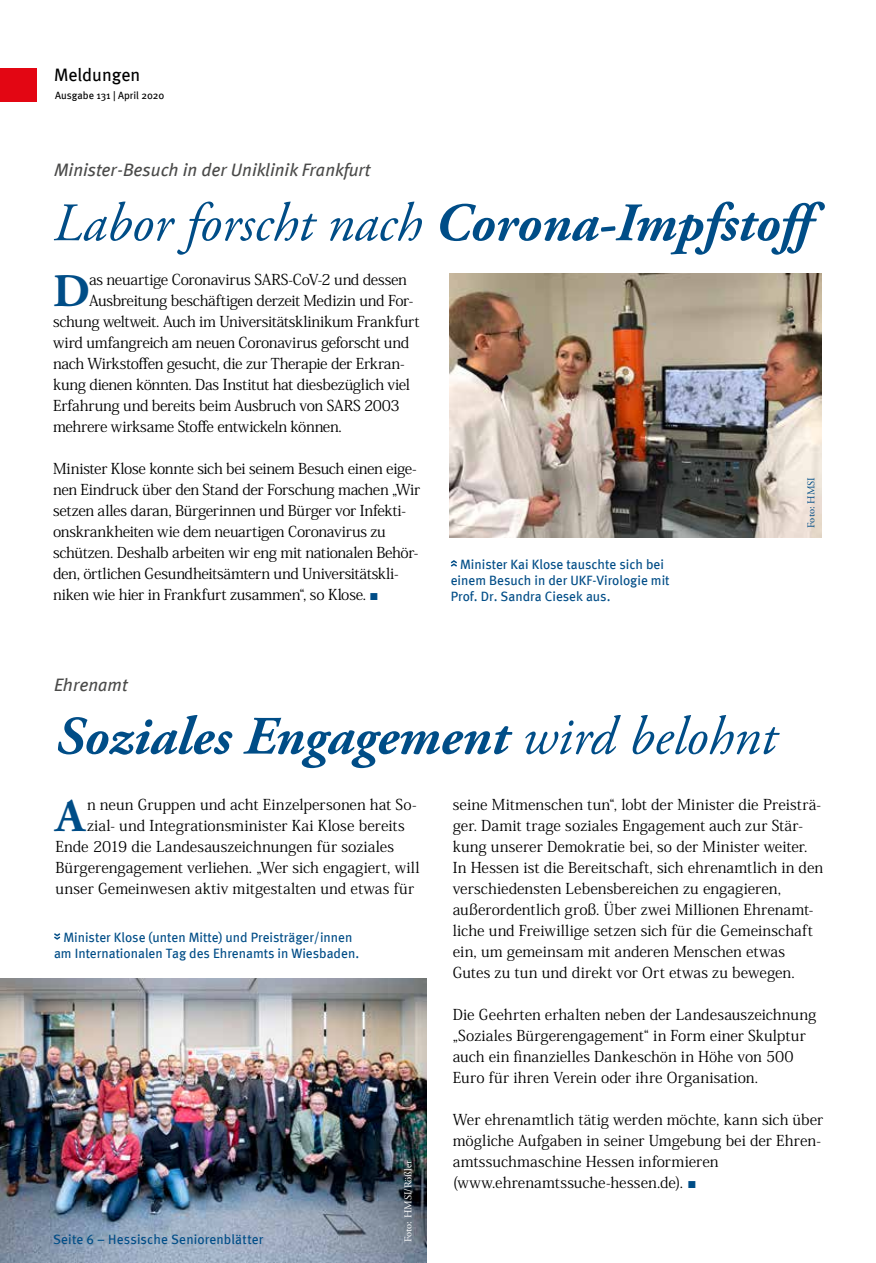
<style>
.page{position:relative;width:876px;height:1263px;background:#fff}
.page>*{position:absolute;margin:0;border:0;box-sizing:border-box;transform-origin:0 0}
.t1{font:italic 54px "Adobe Garamond Pro";color:#004d87}
.t2{font:italic 700 54px "Adobe Garamond Pro";color:#004d87}
.t3{font:700 46.65px "Adobe Garamond Pro";color:#004d87}
.t4{font:italic 18px "Meta";color:#4b4b4a}
.t5{font:18px "Meta";color:#000}
.t6{font:15px/21px "Koz Min Pro";letter-spacing:-.005em;color:#000}
.t7{font:15px/21px "Koz Min Pro";letter-spacing:-.025em;color:#000}
.t8{font:15px "Koz Min Pro";letter-spacing:-.03em;color:#000}
.t9{font:13.5px/16.2px "Meta";color:#004d87}
.t10{font:10.5px "Meta";color:#000}
.t11{font:10.5px "Adobe Garamond Pro";color:#fff}
.t12{font:10.5px "Adobe Garamond Pro";color:#004d87}
.s1{font-weight:700}
.s2{font-family:"Arial";color:#004d87}
.s3{font-weight:400}
</style>
<div class="page">
<img style="left:0;top:978px;width:427px;height:285px">
<img style="left:449px;top:273px;width:373px;height:264px">
<svg style="left:451px;top:560px;width:6px;height:7px"></svg>
<svg style="left:54px;top:933px;width:6px;height:7px"></svg>
<div style="left:0;top:68px;width:37px;height:33px;background:#e30613"></div>
<p class="t5" style="left:54px;top:64px;width:88px">Meldungen</p>
<p class="t10" style="left:55px;top:89px;width:111px">Ausgabe 131 | April 2020</p>
<p class="t4" style="left:54px;top:159px;width:318px">Minister-Besuch in der Uniklinik Frankfurt</p>
<h1 class="t1" style="left:53px;top:191px;width:782px">Labor forscht nach <span class="s1">Corona-Impfstoff</span></h1>
<h2 class="t3" style="left:53px;top:264px;width:39px">D</h2>
<p class="t6" style="left:89px;top:268px;width:319px">as neuartige Coronavirus SARS-CoV-2 und dessen</p>
<p class="t6" style="left:89px;top:289px;width:326px">Ausbreitung beschäftigen derzeit Medizin und For-</p>
<p class="t6" style="left:53px;top:310px;width:368px">schung weltweit. Auch im Universitätsklinikum Frankfurt</p>
<p class="t7" style="left:53px;top:331px;width:358px">wird umfangreich am neuen Coronavirus geforscht und</p>
<p class="t8" style="left:53px;top:353px;width:353px">nach Wirkstoffen gesucht, die zur Therapie der Erkran-</p>
<p class="t7" style="left:53px;top:373px;width:358px">kung dienen könnten. Das Institut hat diesbezüglich viel</p>
<p class="t7" style="left:53px;top:394px;width:348px">Erfahrung und bereits beim Ausbruch von SARS 2003</p>
<p class="t8" style="left:53px;top:416px;width:290px">mehrere wirksame Stoffe entwickeln können.</p>
<p class="t7" style="left:53px;top:457px;width:369px">Minister Klose konnte sich bei seinem Besuch einen eige&shy;nen Eindruck über den Stand der Forschung machen „Wir setzen alles daran, Bürgerinnen und Bürger vor Infekti&shy;onskrankheiten wie dem neuartigen Coronavirus zu schützen. Deshalb arbeiten wir eng mit nationalen Behör&shy;den, örtlichen Gesundheitsämtern und Universitätskli&shy;niken wie hier in Frankfurt zusammen“, so Klose. <span class="s2">■</span></p>
<p class="t12" style="left:805px;top:528px;width:52px;rotate:-90deg">Foto: HMSI</p>
<p class="t9" style="left:451px;top:556px;width:220px;text-indent:9px">Minister Kai Klose tauschte sich bei einem Besuch in der UKF-Virologie mit<br>Prof. Dr. Sandra Ciesek aus.</p>
<p class="t4" style="left:54px;top:674px;width:75px">Ehrenamt</p>
<h1 class="t2" style="left:56px;top:705px;width:722px">Soziales Engagement <span class="s3">wird belohnt</span></h1>
<h2 class="t3" style="left:56px;top:789px;width:31px">A</h2>
<p class="t6" style="left:87px;top:793px;width:331px">n neun Gruppen und acht Einzelpersonen hat So-</p>
<p class="t6" style="left:453px;top:793px;width:372px">seine Mitmenschen tun“, lobt der Minister die Preisträ&shy;ger. Damit trage soziales Engagement auch zur Stär&shy;kung unserer Demokratie bei, so der Minister weiter.<br>In Hessen ist die Bereitschaft, sich ehrenamtlich in den verschiedensten Lebensbereichen zu engagieren, außerordentlich groß. Über zwei Millionen Ehrenamt&shy;liche und Freiwillige setzen sich für die Gemeinschaft ein, um gemeinsam mit anderen Menschen etwas Gutes zu tun und direkt vor Ort etwas zu bewegen.</p>
<p class="t6" style="left:453px;top:1003px;width:365px">Die Geehrten erhalten neben der Landesauszeichnung „Soziales Bürgerengagement“ in Form einer Skulptur auch ein finanzielles Dankeschön in Höhe von 500<br>Euro für ihren Verein oder ihre Organisation.</p>
<p class="t6" style="left:453px;top:1108px;width:372px">Wer ehrenamtlich tätig werden möchte, kann sich über mögliche Aufgaben in seiner Umgebung bei der Ehren&shy;amtssuchmaschine Hessen informieren (www.ehrenamtssuche-hessen.de). <span class="s2">■</span></p>
<p class="t6" style="left:87px;top:814px;width:319px">zial- und Integrationsminister Kai Klose bereits</p>
<p class="t6" style="left:56px;top:835px;width:340px">Ende 2019 die Landesauszeichnungen für soziales</p>
<p class="t6" style="left:56px;top:856px;width:365px">Bürgerengagement verliehen. „Wer sich engagiert, will</p>
<p class="t6" style="left:56px;top:877px;width:360px">unser Gemeinwesen aktiv mitgestalten und etwas für</p>
<p class="t9" style="left:54px;top:929px;width:307px;text-align:center">Minister Klose (unten Mitte) und Preisträger/innen am Internationalen Tag des Ehrenamts in Wiesbaden.</p>
<p class="t11" style="left:402px;top:1242px;width:83px;rotate:-90deg">Foto: HMSI/Rößler</p>
<p class="t9" style="left:53px;top:1231px;width:212px">Seite 6 – Hessische Seniorenblätter</p>
</div>
